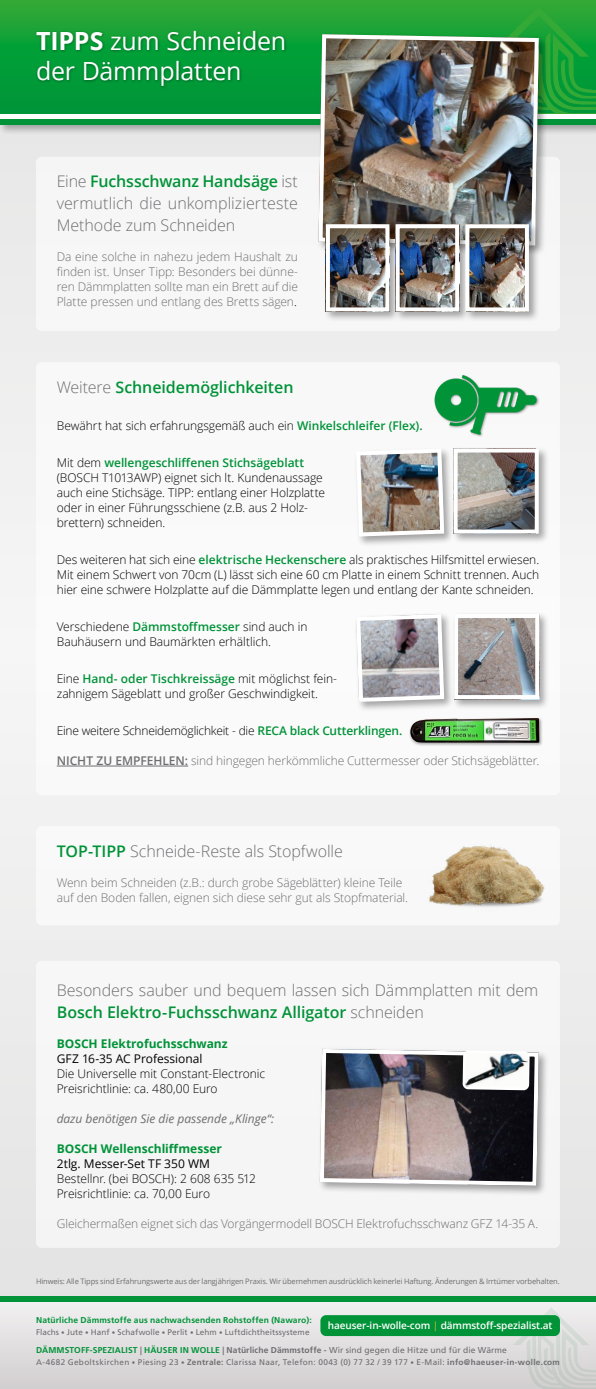
<style>
.page{position:relative;width:596px;height:1389px;background:#fff}
.page>*{position:absolute;margin:0;border:0;box-sizing:border-box;transform-origin:0 0}
.t1{font:25px/30px "Open Sans";letter-spacing:-.01em;color:#fff}
.t2{font:300 16px/22px "Open Sans";letter-spacing:-.005em;color:#6f6d70}
.t3{font:600 16px "Open Sans";letter-spacing:-.005em;color:#009338}
.t4{font:300 12px/15px "Open Sans";letter-spacing:-.005em;color:#000}
.t5{font:300 12px/15px "Open Sans";letter-spacing:-.005em;color:#6f6d70;text-align:justify}
.t6{font:700 12px "Open Sans";color:#009338}
.t7{font:12px "Open Sans";letter-spacing:-.005em;color:#000}
.t8{font:italic 12px "Open Sans";letter-spacing:-.005em;color:#6f6d70}
.t9{font:600 10px "Open Sans";letter-spacing:-.01em;color:#fff}
.t10{font:8.5px "Frutiger LT Std";letter-spacing:.01em;color:#6f6d70}
.t11{font:700 8.5px "Frutiger LT Std";letter-spacing:.015em;color:#009338}
.t12{font:8.2px "Frutiger LT Std";letter-spacing:.025em;color:#6f6d70}
.t13{font:8.2px "Frutiger LT Std";letter-spacing:.005em;color:#6f6d70}
.t14{font:7.5px "Open Sans";letter-spacing:-.015em;color:#6f6d70}
.s1{font-weight:700}
.s2{font-weight:600;color:#009338}
.s3{color:#000}
.s4{font-weight:300;color:#6f6d70}
.s5{font-weight:600}
.s6{font-size:7px}
.s7{font-weight:700;color:#009338}
.s8{color:#a2c02d}
</style>
<div class="page">
<div style="left:0;top:0;width:595px;height:1299px;background:#ededed"></div>
<div style="left:0;top:0;width:595px;height:136px;background:#000;opacity:.3"></div>
<svg style="left:0;top:0;width:595px;height:125px"></svg>
<svg style="left:487px;top:6px;width:108px;height:108px"></svg>
<div style="left:35px;top:30px;width:252px;height:60px;background:#000;opacity:.35"></div>
<div style="left:0;top:114px;width:595px;height:5px;background:#fff"></div>
<div style="left:36px;top:961px;width:523px;height:287px;background:#f6f6f6;border-radius:6px"></div>
<div style="left:317px;top:1047px;width:232px;height:150px;background:#000;opacity:.35"></div>
<svg style="left:317px;top:1047px;width:223px;height:141px"></svg>
<img style="left:465px;top:1053px;width:62px;height:34px">
<div style="left:36px;top:362px;width:523px;height:433px;background:#fff;border-radius:6px"></div>
<hr style="left:57px;top:766px;width:131px;height:1px;background:#6f6d70">
<div style="left:408px;top:717px;width:134px;height:30px;background:#000;opacity:.35"></div>
<img style="left:410px;top:718px;width:129px;height:25px">
<div style="left:36px;top:157px;width:523px;height:174px;background:#f7f7f7;border-radius:6px"></div>
<div style="left:316px;top:32px;width:233px;height:224px;background:#000;opacity:.35"></div>
<img style="left:318px;top:34px;width:220px;height:211px">
<div style="left:318px;top:34px;width:220px;height:211px;border:4px solid #fff;border-radius:4px"></div>
<div style="left:323px;top:222px;width:77px;height:100px;background:#000;opacity:.35"></div>
<img style="left:331px;top:229px;width:53px;height:77px">
<div style="left:326px;top:224px;width:63px;height:87px;border:4px solid #fff"></div>
<div style="left:393px;top:222px;width:76px;height:100px;background:#000;opacity:.35"></div>
<img style="left:400px;top:229px;width:54px;height:77px">
<div style="left:395px;top:224px;width:64px;height:87px;border:4px solid #fff"></div>
<div style="left:463px;top:222px;width:76px;height:100px;background:#000;opacity:.35"></div>
<img style="left:470px;top:229px;width:53px;height:77px">
<div style="left:465px;top:224px;width:63px;height:87px;border:4px solid #fff"></div>
<svg style="left:0;top:1301px;width:595px;height:88px"></svg>
<svg style="left:512px;top:1307px;width:83px;height:82px"></svg>
<div style="left:0;top:1296px;width:595px;height:5px;background:#009338"></div>
<div style="left:320px;top:1315px;width:239px;height:21px;background:#009338;border-radius:6px"></div>
<div style="left:36px;top:826px;width:523px;height:99px;background:#f8f8f8;border-radius:6px"></div>
<img style="left:429px;top:846px;width:115px;height:61px">
<img style="left:434px;top:374px;width:106px;height:63px">
<div style="left:353px;top:446px;width:101px;height:101px;background:#000;opacity:.35"></div>
<img style="left:361px;top:454px;width:78px;height:77px">
<div style="left:356px;top:449px;width:88px;height:87px;border:4px solid #fff;border-radius:3px"></div>
<div style="left:451px;top:446px;width:98px;height:98px;background:#000;opacity:.35"></div>
<img style="left:458px;top:454px;width:75px;height:75px">
<div style="left:453px;top:449px;width:85px;height:85px;border:4px solid #fff"></div>
<div style="left:353px;top:612px;width:101px;height:101px;background:#000;opacity:.35"></div>
<img style="left:356px;top:614px;width:88px;height:88px">
<div style="left:356px;top:614px;width:88px;height:88px;border:4px solid #fff;border-radius:3px"></div>
<div style="left:451px;top:612px;width:98px;height:98px;background:#000;opacity:.35"></div>
<img style="left:459px;top:619px;width:75px;height:75px">
<div style="left:454px;top:614px;width:85px;height:85px;border:4px solid #fff"></div>
<h1 class="t1" style="left:36px;top:25px;width:251px"><span class="s1">TIPPS</span> zum Schneiden der Dämmplatten</h1>
<h2 class="t2" style="left:57px;top:170px;width:242px;text-align:justify">Eine <span class="s2">Fuchsschwanz Handsäge</span> ist vermutlich die unkomplizierteste Methode zum Schneiden</h2>
<p class="t5" style="left:57px;top:249px;width:242px">Da eine solche in nahezu jedem Haushalt zu finden ist. Unser Tipp: Besonders bei dünne&shy;ren Dämmplatten sollte man ein Brett auf die Platte pressen und entlang des Bretts sägen<span class="s3">.</span></p>
<h2 class="t3" style="left:57px;top:376px;width:238px"><span class="s4">Weitere</span> Schneidemöglichkeiten</h2>
<p class="t4" style="left:57px;top:418px;width:367px">Bewährt hat sich erfahrungsgemäß auch ein <span class="s2">Winkelschleifer (Flex).</span></p>
<p class="t4" style="left:57px;top:455px;width:270px">Mit dem <span class="s2">wellengeschliffenen Stichsägeblatt </span>(BOSCH T1013AWP) eignet sich lt. Kundenaussage auch eine Stichsäge. TIPP: entlang einer Holzplatte oder in einer Führungsschiene (z.B. aus 2 Holz&shy;brettern) schneiden.</p>
<p class="t4" style="left:57px;top:552px;width:483px;text-align:justify">Des weiteren hat sich eine <span class="s2">elektrische Heckenschere</span> als praktisches Hilfsmittel erwiesen.<br>Mit einem Schwert von 70cm (L) lässt sich eine 60 cm Platte in einem Schnitt trennen. Auch hier eine schwere Holzplatte auf die Dämmplatte legen und entlang der Kante schneiden.</p>
<p class="t4" style="left:57px;top:619px;width:252px">Verschiedene <span class="s2">Dämmstoffmesser</span> sind auch in<br>Bauhäusern und Baumärkten erhältlich.</p>
<p class="t4" style="left:57px;top:671px;width:282px">Eine <span class="s2">Hand- oder Tischkreissäge</span> mit möglichst fein&shy;zahnigem Sägeblatt und großer Geschwindigkeit.</p>
<p class="t4" style="left:57px;top:723px;width:347px">Eine weitere Schneidemöglichkeit - die <span class="s2">RECA black Cutterklingen.</span></p>
<p class="t5" style="left:57px;top:753px;width:483px"><span class="s5">NICHT ZU EMPFEHLEN:</span> sind hingegen herkömmliche Cuttermesser oder Stichsägeblätter.</p>
<h2 class="t2" style="left:57px;top:840px;width:287px"><span class="s2">TOP-TIPP</span> Schneide-Reste als Stopfwolle</h2>
<p class="t5" style="left:57px;top:875px;width:352px">Wenn beim Schneiden (z.B.: durch grobe Sägeblätter) kleine Teile auf den Boden fallen, eignen sich diese sehr gut als Stopfmaterial.</p>
<h2 class="t2" style="left:57px;top:978px;width:483px">Besonders sauber und bequem lassen sich Dämmplatten mit dem<br><span class="s2">Bosch Elektro-Fuchsschwanz Alligator</span> schneiden</h2>
<p class="t6" style="left:57px;top:1035px;width:172px">BOSCH Elektrofuchsschwanz</p>
<p class="t7" style="left:57px;top:1050px;width:147px">GFZ 16-35 AC Professional</p>
<p class="t4" style="left:57px;top:1065px;width:210px">Die Universelle mit Constant-Electronic<br>Preisrichtlinie: ca. 480,00 Euro</p>
<p class="t8" style="left:57px;top:1110px;width:219px">dazu benötigen Sie die passende „Klinge“:</p>
<p class="t6" style="left:57px;top:1140px;width:166px">BOSCH Wellenschliffmesser</p>
<p class="t7" style="left:57px;top:1155px;width:155px">2tlg. Messer-Set TF 350 WM</p>
<p class="t4" style="left:57px;top:1170px;width:200px">Bestellnr. (bei BOSCH): 2 608 635 512<br>Preisrichtlinie: ca. 70,00 Euro</p>
<p class="t5" style="left:57px;top:1215px;width:483px">Gleichermaßen eignet sich das Vorgängermodell BOSCH Elektrofuchsschwanz GFZ 14-35 A.</p>
<p class="t14" style="left:36px;top:1276px;width:525px">Hinweis: Alle Tipps sind Erfahrungswerte aus der langjährigen Praxis. Wir übernehmen ausdrücklich keinerlei Haftung. Änderungen &amp; Irrtümer vorbehalten.</p>
<p class="t11" style="left:36px;top:1315px;width:277px">Natürliche Dämmstoffe aus nachwachsenden Rohstoffen (Nawaro):</p>
<p class="t13" style="left:36px;top:1327px;width:275px">Flachs <span class="s6">•</span> Jute <span class="s6">•</span> Hanf <span class="s6">•</span> Schafwolle <span class="s6">•</span> Perlit <span class="s6">•</span> Lehm <span class="s6">•</span> Luftdichtheitssysteme</p>
<p class="t10" style="left:36px;top:1345px;width:472px"><span class="s7">DÄMMSTOFF-SPEZIALIST</span> <span class="s1">|</span> <span class="s7">HÄUSER IN WOLLE</span> <span class="s1">| Natürliche Dämmstoffe -</span> Wir sind gegen die Hitze und für die Wärme</p>
<p class="t12" style="left:36px;top:1357px;width:525px">A-4682 Geboltskirchen <span class="s6">•</span> Piesing 23 <span class="s6">•</span> <span class="s1">Zentrale:</span> Clarissa Naar, Telefon: 0043 (0) 77 32 / 39 177 <span class="s6">•</span> E-Mail: <span class="s1">info@haeuser-in-wolle.com</span></p>
<p class="t9" style="left:328px;top:1319px;width:226px">haeuser-in-wolle-com <span class="s8">|</span> dämmstoff-spezialist.at</p>
</div>
